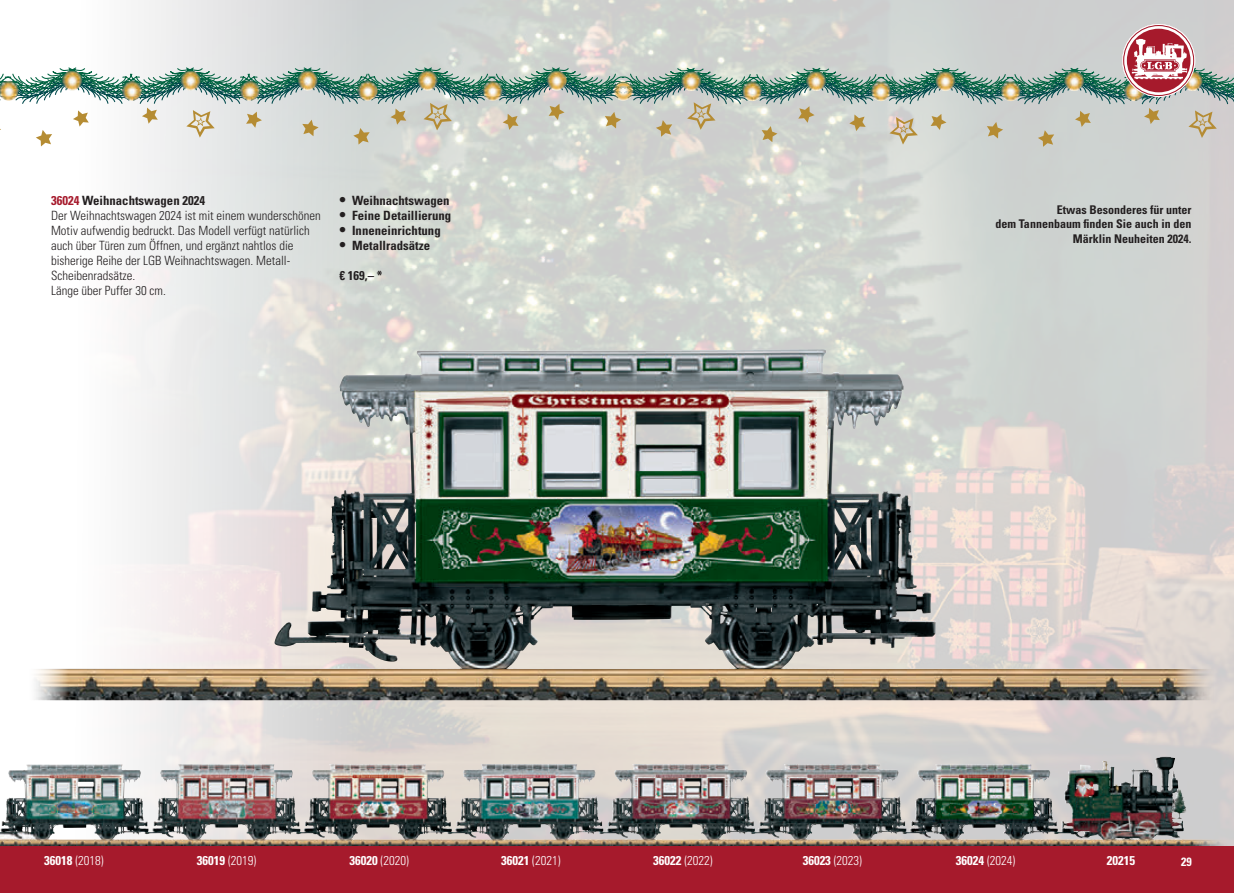
<style>
.page{position:relative;width:1234px;height:893px;background:#fff}
.page>*{position:absolute;margin:0;border:0;box-sizing:border-box;transform-origin:0 0}
.t1{font:300 condensed 12.75px/15px "Univers LT Std";color:#231f20}
.t2{font:700 condensed 12.75px "Univers LT Std";color:#231f20}
.t3{font:300 condensed 12.75px "Univers LT Std";color:#fff}
.t4{font:700 condensed 12.75px "Univers LT Std";color:#fff}
.t5{font:700 condensed 12px/14.4px "Univers LT Std";color:#231f20;text-align:right}
.t6{font:700 condensed 12px "Univers LT Std";color:#fff}
.s1{color:#a61a2c}
.s2{font-size:15px}
.s3{font-weight:700}
</style>
<div class="page">
<img style="left:68px;top:0;width:1165px;height:846px">
<img style="left:0;top:829px;width:1px;height:17px">
<img style="left:1109px;top:757px;width:52px;height:35px">
<img style="left:331px;top:349px;width:492px;height:190px">
<svg style="left:0;top:26px;width:1233px;height:121px;background:#c3cac2"></svg>
<div style="left:0;top:846px;width:1233px;height:47px;background:#a61a2c"></div>
<p class="t2" style="left:51px;top:193px;width:156px"><span class="s1">36024</span> Weihnachtswagen 2024</p>
<p class="t1" style="left:51px;top:208px;width:271px">Der Weihnachtswagen 2024 ist mit einem wunderschönen Motiv aufwendig bedruckt. Das Modell verfügt natürlich auch über Türen zum Öffnen, und ergänzt nahtlos die bisherige Reihe der LGB Weihnachtswagen. Metall-Scheibenradsätze.<br>Länge über Puffer 30 cm.</p>
<p class="t2" style="left:339px;top:193px;width:112px"><span class="s2">•</span> Weihnachtswagen</p>
<p class="t2" style="left:339px;top:208px;width:113px"><span class="s2">•</span> Feine Detaillierung</p>
<p class="t2" style="left:339px;top:223px;width:103px"><span class="s2">•</span> Inneneinrichtung</p>
<p class="t2" style="left:339px;top:238px;width:92px"><span class="s2">•</span> Metallradsätze</p>
<p class="t2" style="left:339px;top:268px;width:45px">€ 169,– *</p>
<p class="t5" style="left:995px;top:202px;width:197px">Etwas Besonderes für unter<br>dem Tannenbaum finden Sie auch in den<br>Märklin Neuheiten 2024.</p>
<p class="t3" style="left:44px;top:853px;width:61px"><span class="s3">36018</span> (2018)</p>
<p class="t3" style="left:197px;top:853px;width:61px"><span class="s3">36019</span> (2019)</p>
<p class="t3" style="left:349px;top:853px;width:61px"><span class="s3">36020</span> (2020)</p>
<p class="t3" style="left:501px;top:853px;width:61px"><span class="s3">36021</span> (2021)</p>
<p class="t3" style="left:653px;top:853px;width:61px"><span class="s3">36022</span> (2022)</p>
<p class="t3" style="left:802px;top:853px;width:61px"><span class="s3">36023</span> (2023)</p>
<p class="t3" style="left:955px;top:853px;width:61px"><span class="s3">36024</span> (2024)</p>
<p class="t4" style="left:1106px;top:853px;width:30px">20215</p>
<p class="t6" style="left:1180px;top:854px;width:12px">29</p>
</div>
